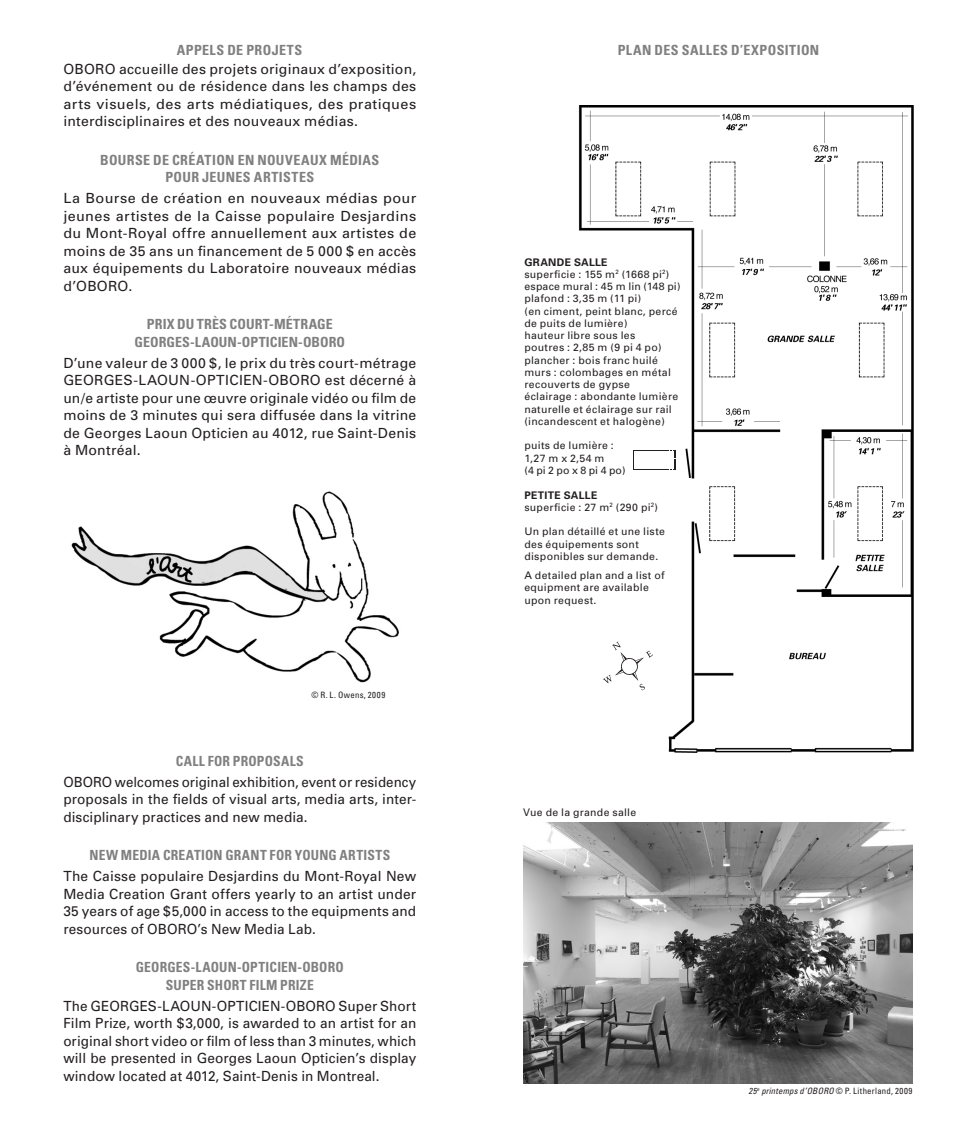
<style>
.page{position:relative;width:958px;height:1147px;background:#fff}
.page>*{position:absolute;margin:0;border:0;box-sizing:border-box;transform-origin:0 0}
.Texte_normal{font:14px/17.5px "Univers";letter-spacing:.015em;color:#231f20;text-align:justify}
.TITRE_PAGE{font:700 condensed 14px/17.5px "Univers";letter-spacing:.02em;color:#808080;text-align:center}
.Texte_normal-2{font:14px/17.5px "Univers";letter-spacing:.015em;color:#231f20;text-align:justify;scale:.95 1}
.Texte_normal-3{font:700 condensed 14px "Univers";letter-spacing:.015em;color:#808080}
.t1{font:10.5px/12.2px "Univers";letter-spacing:.03em;color:#231f20}
.t2{font:700 10.5px "Univers";letter-spacing:.03em;color:#231f20}
.t3{font:italic condensed 8.75px "Univers";letter-spacing:.025em;color:#231f20}
.credits{font:condensed 8.75px "Univers";letter-spacing:.055em;color:#231f20}
.s1{font-style:normal}
</style>
<div class="page">
<img style="left:578px;top:105px;width:335px;height:648px">
<svg style="left:603px;top:641px;width:49px;height:49px"></svg>
<img style="left:71px;top:491px;width:328px;height:192px">
<svg style="left:633px;top:450px;width:43px;height:20px"></svg>
<img style="left:523px;top:823px;width:389px;height:261px">
<p class="TITRE_PAGE" style="left:177px;top:41px;width:127px">APPELS DE PROJETS</p>
<p class="Texte_normal" style="left:63px;top:60px;width:354px">OBORO accueille des projets originaux d’exposition, d’événement ou de résidence dans les champs des arts visuels, des arts médiatiques, des pratiques interdisciplinaires et des nouveaux médias.</p>
<p class="TITRE_PAGE" style="left:100px;top:151px;width:281px">BOURSE DE CRÉATION EN NOUVEAUX MÉDIAS<br>POUR JEUNES ARTISTES</p>
<p class="Texte_normal" style="left:63px;top:189px;width:354px">La Bourse de création en nouveaux médias pour jeunes artistes de la Caisse populaire Desjardins du Mont-Royal offre annuellement aux artistes de moins de 35 ans un financement de 5 000 $ en accès aux équipements du Laboratoire nouveaux médias d’OBORO.</p>
<p class="TITRE_PAGE" style="left:134px;top:315px;width:212px">PRIX DU TRÈS COURT-MÉTRAGE<br>GEORGES-LAOUN-OPTICIEN-OBORO</p>
<p class="Texte_normal" style="left:63px;top:354px;width:354px">D’une valeur de 3 000 $, le prix du très court-métrage GEORGES-LAOUN-OPTICIEN-OBORO est décerné à un/e artiste pour une œuvre originale vidéo ou film de moins de 3 minutes qui sera diffusée dans la vitrine de Georges Laoun Opticien au 4012, rue Saint-Denis à Montréal.</p>
<p class="credits" style="left:311px;top:689px;width:75px">© R. L. Owens, 2009</p>
<p class="TITRE_PAGE" style="left:176px;top:752px;width:129px">CALL FOR PROPOSALS</p>
<p class="Texte_normal-2" style="left:63px;top:773px;width:373px">OBORO welcomes original exhibition, event or residency proposals in the fields of visual arts, media arts, inter&shy;disciplinary practices and new media.</p>
<p class="Texte_normal-3" style="left:89px;top:846px;width:302px">NEW MEDIA CREATION GRANT FOR YOUNG ARTISTS</p>
<p class="Texte_normal" style="left:63px;top:867px;width:354px">The Caisse populaire Desjardins du Mont-Royal New Media Creation Grant offers yearly to an artist under 35 years of age $5,000 in access to the equipments and resources of OBORO’s New Media Lab.</p>
<p class="TITRE_PAGE" style="left:136px;top:958px;width:209px">GEORGES-LAOUN-OPTICIEN-OBORO<br>SUPER SHORT FILM PRIZE</p>
<p class="Texte_normal" style="left:63px;top:997px;width:354px">The GEORGES-LAOUN-OPTICIEN-OBORO Super Short Film Prize, worth $3,000, is awarded to an artist for an original short video or film of less than 3 minutes, which will be presented in Georges Laoun Opticien’s display window located at 4012, Saint-Denis in Montreal.</p>
<p class="TITRE_PAGE" style="left:617px;top:41px;width:203px">PLAN DES SALLES D’EXPOSITION</p>
<p class="t2" style="left:524px;top:256px;width:85px">GRANDE SALLE</p>
<p class="t1" style="left:524px;top:268px;width:158px">superficie : 155 m<sup>2</sup> (1668 pi<sup>2</sup>) espace mural : 45 m lin (148 pi) plafond : 3,35 m (11 pi)<br>(en ciment, peint blanc, percé de puits de lumière)<br>hauteur libre sous les<br>poutres : 2,85 m (9 pi 4 po)</p>
<p class="t1" style="left:524px;top:354px;width:135px">plancher : bois franc huilé</p>
<p class="t1" style="left:524px;top:366px;width:148px">murs : colombages en métal recouverts de gypse</p>
<p class="t1" style="left:524px;top:391px;width:155px">éclairage : abondante lumière naturelle et éclairage sur rail (incandescent et halogène)</p>
<p class="t1" style="left:524px;top:440px;width:91px">puits de lumière :<br>1,27 m x 2,54 m</p>
<p class="t1" style="left:524px;top:464px;width:103px">(4 pi 2 po x 8 pi 4 po)</p>
<p class="t2" style="left:524px;top:488px;width:75px">PETITE SALLE</p>
<p class="t1" style="left:524px;top:501px;width:135px">superficie : 27 m<sup>2</sup> (290 pi<sup>2</sup>)</p>
<p class="t1" style="left:524px;top:525px;width:142px">Un plan détaillé et une liste des équipements sont disponibles sur demande.</p>
<p class="t1" style="left:524px;top:569px;width:142px">A detailed plan and a list of equipment are available upon request.</p>
<p class="t1" style="left:523px;top:806px;width:115px">Vue de la grande salle</p>
<p class="t3" style="left:748px;top:1085px;width:165px">25<sup>e</sup> printemps d’OBORO <span class="s1">© P. Litherland, 2009</span></p>
</div>
